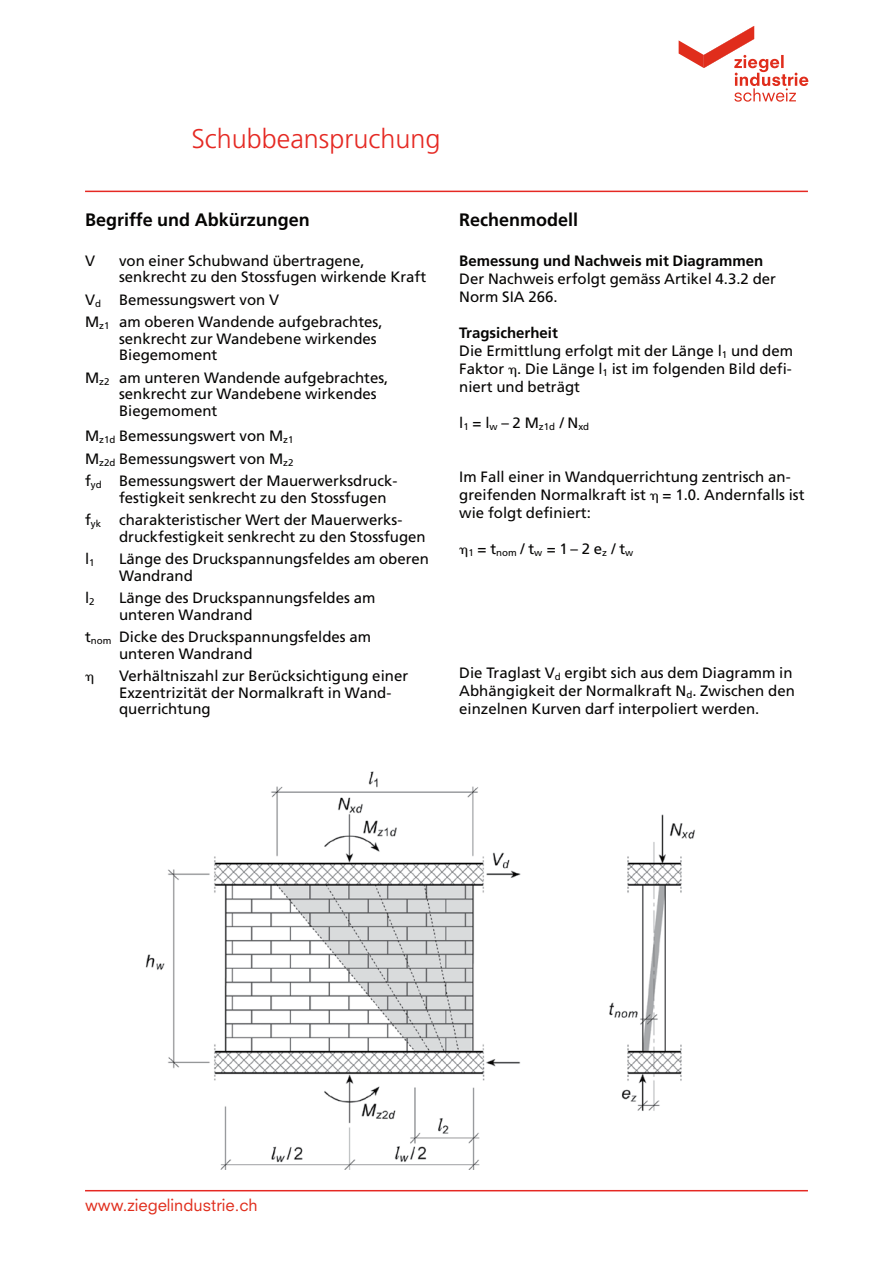
<style>
.page{position:relative;width:893px;height:1263px;background:#fff}
.page>*{position:absolute;margin:0;border:0;box-sizing:border-box;transform-origin:0 0}
.t1{font:300 27px "Frutiger LT Std";color:#e52923}
.t2{font:700 18px "Frutiger LT Std";color:#060504}
.t3{font:16.5px "Neuzeit SLT";color:#e02d1c}
.t4{font:15px/16.5px "Frutiger LT Std";color:#060504}
.s1{font-weight:700}
</style>
<div class="page">
<svg style="left:679px;top:26px;width:129px;height:76px"></svg>
<hr style="left:85px;top:1190px;width:723px;height:1px;background:#e52923">
<hr style="left:85px;top:191px;width:723px;height:1px;background:#e52923">
<img style="left:145px;top:771px;width:550px;height:399px">
<p class="t1" style="left:191px;top:123px;width:251px">Schubbeanspruchung</p>
<p class="t2" style="left:85px;top:209px;width:226px">Begriffe und Abkürzungen</p>
<p class="t2" style="left:459px;top:209px;width:121px">Rechenmodell</p>
<p class="t4" style="left:85px;top:252px;width:12px">V</p>
<p class="t4" style="left:119px;top:252px;width:309px">von einer Schubwand übertragene, senkrecht zu den Stossfugen wirkende Kraft</p>
<p class="t4" style="left:85px;top:288px;width:299px;line-height:22.5px">V<sub>d</sub> Bemessungswert von V<br>M<sub>z1</sub> am oberen Wandende aufgebrachtes,</p>
<p class="t4" style="left:119px;top:330px;width:259px">senkrecht zur Wandebene wirkendes<br>Biegemoment</p>
<p class="t4" style="left:119px;top:369px;width:271px;text-indent:-34px">M<sub>z2</sub> am unteren Wandende aufgebrachtes, senkrecht zur Wandebene wirkendes<br>Biegemoment</p>
<p class="t4" style="left:85px;top:425px;width:314px;line-height:22.5px">M<sub>z1d</sub> Bemessungswert von M<sub>z1<br></sub>M<sub>z2d</sub> Bemessungswert von M<sub>z2<br></sub>f<sub>yd</sub> Bemessungswert der Mauerwerksdruck-</p>
<p class="t4" style="left:85px;top:486px;width:319px;line-height:22.5px;text-indent:34px">festigkeit senkrecht zu den Stossfugen f<sub>yk</sub> charakteristischer Wert der Mauerwerks-</p>
<p class="t4" style="left:119px;top:528px;width:308px">druckfestigkeit senkrecht zu den Stossfugen</p>
<p class="t4" style="left:85px;top:551px;width:11px">l<sub>1</sub></p>
<p class="t4" style="left:119px;top:551px;width:312px">Länge des Druckspannungsfeldes am oberen<br>Wandrand</p>
<p class="t4" style="left:85px;top:590px;width:11px">l<sub>2</sub></p>
<p class="t4" style="left:119px;top:590px;width:258px">Länge des Druckspannungsfeldes am unteren Wandrand</p>
<p class="t4" style="left:119px;top:629px;width:254px;text-indent:-34px">t<sub>nom</sub> Dicke des Druckspannungsfeldes am unteren Wandrand</p>
<p class="t4" style="left:119px;top:668px;width:291px">Verhältniszahl zur Berücksichtigung einer<br>Exzentrizität der Normalkraft in Wand&shy;querrichtung</p>
<p class="t4" style="left:459px;top:251px;width:318px;line-height:18px"><span class="s1">Bemessung und Nachweis mit Diagrammen<br></span>Der Nachweis erfolgt gemäss Artikel 4.3.2 der<br>Norm SIA 266.</p>
<p class="t4" style="left:459px;top:323px;width:335px;line-height:18px"><span class="s1">Tragsicherheit<br></span>Die Ermittlung erfolgt mit der Länge l<sub>1</sub> und dem<br>Faktor . Die Länge l<sub>1</sub> ist im folgenden Bild defi&shy;niert und beträgt</p>
<p class="t4" style="left:459px;top:414px;width:131px">l<sub>1</sub> = l<sub>w</sub> – 2 M<sub>z1d</sub> / N<sub>xd</sub></p>
<p class="t4" style="left:459px;top:467px;width:347px;line-height:18px">Im Fall einer in Wandquerrichtung zentrisch an&shy;greifenden Normalkraft ist = 1.0. Andernfalls ist wie folgt definiert:</p>
<p class="t4" style="left:468px;top:540px;width:166px"><sub>1</sub> = t<sub>nom</sub> / t<sub>w</sub> = 1 – 2 e<sub>z</sub> / t<sub>w</sub></p>
<p class="t4" style="left:459px;top:664px;width:337px;line-height:18px">Die Traglast V<sub>d</sub> ergibt sich aus dem Diagramm in<br>Abhängigkeit der Normalkraft N<sub>d</sub>. Zwischen den einzelnen Kurven darf interpoliert werden.</p>
<p class="t3" style="left:85px;top:1194px;width:174px">www.ziegelindustrie.ch</p>
</div>
